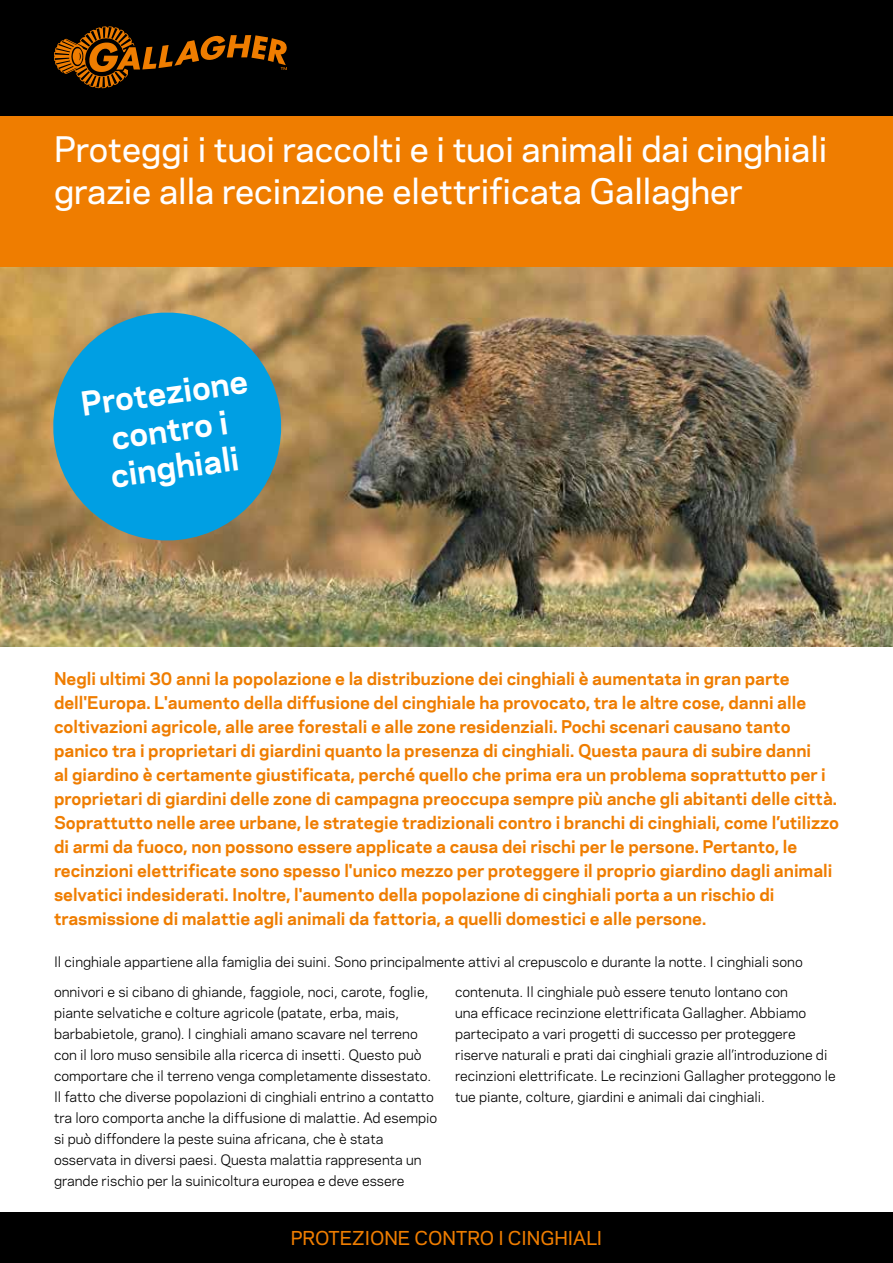
<style>
.page{position:relative;width:893px;height:1263px;background:#fff}
.page>*{position:absolute;margin:0;border:0;box-sizing:border-box;transform-origin:0 0}
.t1{font:500 33px/42px "Galaxie Polaris";color:#fff}
.t2{font:700 31.2px/37.3px "Galaxie Polaris";color:#fff;text-align:center}
.t3{font:500 18px "Galaxie Polaris";color:#ef7d00}
.t4{font:700 16.5px/24px "Galaxie Polaris";color:#ef7d00}
.t5{font:13.5px/21px "Galaxie Polaris";color:#000}
</style>
<div class="page">
<div style="left:0;top:1212px;width:893px;height:51px;background:#000"></div>
<div style="left:0;top:116px;width:893px;height:526px;background:#ef7d00"></div>
<img style="left:0;top:268px;width:893px;height:378px">
<div style="left:0;top:0;width:893px;height:116px;background:#000"></div>
<svg style="left:54px;top:26px;width:233px;height:62px"></svg>
<svg style="left:47px;top:307px;width:240px;height:239px;background:#3399b9"></svg>
<h1 class="t1" style="left:54px;top:127px;width:775px">Proteggi i tuoi raccolti e i tuoi animali dai cinghiali grazie alla recinzione elettrificata Gallagher</h1>
<h2 class="t2" style="left:78px;top:384px;width:170px;rotate:-8deg">Protezione contro i cinghiali</h2>
<p class="t4" style="left:54px;top:666px;width:786px">Negli ultimi 30 anni la popolazione e la distribuzione dei cinghiali è aumentata in gran parte dell'Europa. L'aumento della diffusione del cinghiale ha provocato, tra le altre cose, danni alle coltivazioni agricole, alle aree forestali e alle zone residenziali. Pochi scenari causano tanto panico tra i proprietari di giardini quanto la presenza di cinghiali. Questa paura di subire danni<br>al giardino è certamente giustificata, perché quello che prima era un problema soprattutto per i proprietari di giardini delle zone di campagna preoccupa sempre più anche gli abitanti delle città.<br>Soprattutto nelle aree urbane, le strategie tradizionali contro i branchi di cinghiali, come l’utilizzo di armi da fuoco, non possono essere applicate a causa dei rischi per le persone. Pertanto, le recinzioni elettrificate sono spesso l'unico mezzo per proteggere il proprio giardino dagli animali selvatici indesiderati. Inoltre, l'aumento della popolazione di cinghiali porta a un rischio di trasmissione di malattie agli animali da fattoria, a quelli domestici e alle persone.</p>
<p class="t5" style="left:54px;top:951px;width:750px">Il cinghiale appartiene alla famiglia dei suini. Sono principalmente attivi al crepuscolo e durante la notte. I cinghiali sono</p>
<p class="t5" style="left:54px;top:981px;width:385px">onnivori e si cibano di ghiande, faggiole, noci, carote, foglie, piante selvatiche e colture agricole (patate, erba, mais, barbabietole, grano). I cinghiali amano scavare nel terreno con il loro muso sensibile alla ricerca di insetti. Questo può comportare che il terreno venga completamente dissestato.<br>Il fatto che diverse popolazioni di cinghiali entrino a contatto tra loro comporta anche la diffusione di malattie. Ad esempio si può diffondere la peste suina africana, che è stata osservata in diversi paesi. Questa malattia rappresenta un grande rischio per la suinicoltura europea e deve essere</p>
<p class="t5" style="left:455px;top:981px;width:382px">contenuta. Il cinghiale può essere tenuto lontano con<br>una efficace recinzione elettrificata Gallagher. Abbiamo partecipato a vari progetti di successo per proteggere riserve naturali e prati dai cinghiali grazie all’introduzione di recinzioni elettrificate. Le recinzioni Gallagher proteggono le tue piante, colture, giardini e animali dai cinghiali.</p>
<h3 class="t3" style="left:291px;top:1224px;width:313px">PROTEZIONE CONTRO I CINGHIALI</h3>
</div>
